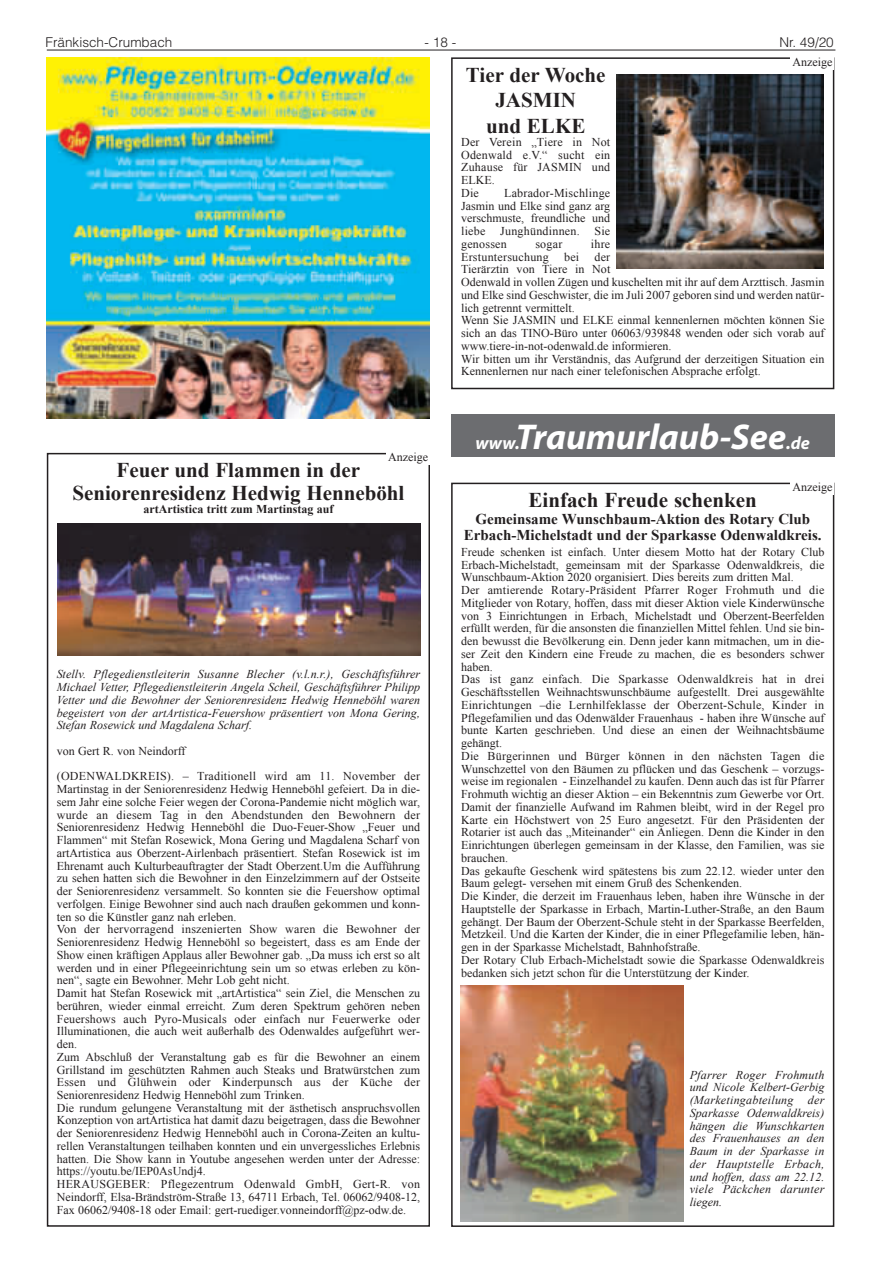
<style>
.page{position:relative;width:881px;height:1263px;background:#fff}
.page>*{position:absolute;margin:0;border:0;box-sizing:border-box;transform-origin:0 0}
.t1{font:italic 700 36px "Myriad Pro";color:#fff}
.t2{font:700 21px/25.5px "Times New Roman";color:#231f20;text-align:center}
.t3{font:700 15px/16.5px "Times New Roman";color:#231f20;text-align:center}
.t4{font:300 13.5px "Helvetica LT";color:#231f20}
.t5{font:12px/12.8px "Times New Roman";color:#231f20}
.t6{font:italic 12px/12.8px "Times New Roman";color:#231f20;text-align:justify}
.t7{font:12px/12.8px "Times New Roman";letter-spacing:.02em;color:#231f20}
.t8{font:700 12px "Times New Roman";color:#231f20}
.s1{font-size:18px}
</style>
<div class="page">
<hr style="left:47px;top:50px;width:788px;height:1px;background:#231f20">
<div style="left:47px;top:453px;width:382px;height:774px;border:2px solid #231f20"></div>
<div style="left:386px;top:453px;width:43px;height:12px;background:#fff"></div>
<img style="left:58px;top:524px;width:362px;height:131px">
<img style="left:47px;top:57px;width:382px;height:362px">
<div style="left:451px;top:483px;width:382px;height:744px;border:2px solid #231f20"></div>
<div style="left:790px;top:483px;width:43px;height:12px;background:#fff"></div>
<img style="left:460px;top:985px;width:223px;height:237px">
<div style="left:451px;top:57px;width:382px;height:332px;border:2px solid #231f20"></div>
<div style="left:790px;top:57px;width:43px;height:13px;background:#fff"></div>
<img style="left:616px;top:74px;width:206px;height:195px">
<div style="left:451px;top:415px;width:382px;height:42px;background:#6c6d70"></div>
<p class="t4" style="left:45px;top:34px;width:128px">Fränkisch-Crumbach</p>
<p class="t4" style="left:424px;top:34px;width:33px">- 18 -</p>
<p class="t4" style="left:779px;top:34px;width:56px">Nr. 49/20</p>
<p class="t5" style="left:792px;top:55px;width:41px">Anzeige</p>
<h2 class="t2" style="left:465px;top:62px;width:141px">Tier der Woche<br>JASMIN<br>und ELKE</h2>
<p class="t7" style="left:461px;top:135px;width:151px">Der Verein „Tiere in Not<br>Odenwald e.V.“ sucht ein<br>Zuhause für JASMIN und<br>ELKE.<br>Die</p>
<p class="t5" style="left:461px;top:186px;width:151px;text-align:justify;text-indent:43px">Labrador-Mischlinge Jasmin und Elke sind ganz arg verschmuste, freundliche und liebe Junghündinnen. Sie genossen</p>
<p class="t5" style="left:535px;top:237px;width:28px">sogar</p>
<p class="t5" style="left:590px;top:237px;width:21px">ihre</p>
<p class="t7" style="left:461px;top:250px;width:89px">Erstuntersuchung</p>
<p class="t5" style="left:564px;top:250px;width:17px">bei</p>
<p class="t5" style="left:461px;top:250px;width:364px;text-indent:133px">der<br>Tierärztin von Tiere in Not<br>Odenwald in vollen Zügen und kuschelten mit ihr auf dem Arzttisch. Jasmin und Elke sind Geschwister, die im Juli 2007 geboren sind und werden natür&shy;lich getrennt vermittelt.<br>Wenn Sie JASMIN und ELKE einmal kennenlernen möchten können Sie sich an das TINO-Büro unter 06063/939848 wenden oder sich vorab auf www.tiere-in-not-odenwald.de informieren.<br>Wir bitten um ihr Verständnis, das Aufgrund der derzeitigen Situation ein Kennenlernen nur nach einer telefonischen Absprache erfolgt.</p>
<p class="t5" style="left:388px;top:451px;width:41px">Anzeige</p>
<h2 class="t2" style="left:72px;top:459px;width:333px;line-height:22.5px">Feuer und Flammen in der<br>Seniorenresidenz Hedwig Henneböhl</h2>
<p class="t8" style="left:143px;top:500px;width:191px">artArtistica tritt zum Martinstag auf</p>
<p class="t6" style="left:57px;top:668px;width:365px">Stellv. Pflegedienstleiterin Susanne Blecher (v.l.n.r.), Geschäftsführer Michael Vetter, Pflegedienstleiterin Angela Scheil, Geschäftsführer Philipp Vetter und die Bewohner der Seniorenresidenz Hedwig Henneböhl waren begeistert von der artArtistica-Feuershow präsentiert von Mona Gering, Stefan Rosewick und Magdalena Scharf.</p>
<p class="t7" style="left:57px;top:738px;width:364px;line-height:25.5px">von Gert R. von Neindorff<br>(ODENWALDKREIS). – Traditionell wird am 11. November der</p>
<p class="t5" style="left:57px;top:782px;width:365px">Martinstag in der Seniorenresidenz Hedwig Henneböhl gefeiert. Da in die&shy;sem Jahr eine solche Feier wegen der Corona-Pandemie nicht möglich war, wurde an diesem Tag in den Abendstunden den Bewohnern der Seniorenresidenz Hedwig Henneböhl die Duo-Feuer-Show „Feuer und Flammen“ mit Stefan Rosewick, Mona Gering und Magdalena Scharf von artArtistica aus Oberzent-Airlenbach präsentiert. Stefan Rosewick ist im Ehrenamt auch Kulturbeauftragter der Stadt Oberzent.Um die Aufführung zu sehen hatten sich die Bewohner in den Einzelzimmern auf der Ostseite der Seniorenresidenz versammelt. So konnten sie die Feuershow optimal verfolgen. Einige Bewohner sind auch nach draußen gekommen und konn&shy;ten so die Künstler ganz nah erleben.<br>Von der hervorragend inszenierten Show waren die Bewohner der Seniorenresidenz Hedwig Henneböhl so begeistert, dass es am Ende der Show einen kräftigen Applaus aller Bewohner gab. „Da muss ich erst so alt werden und in einer Pflegeeinrichtung sein um so etwas erleben zu kön&shy;nen“, sagte ein Bewohner. Mehr Lob geht nicht.<br>Damit hat Stefan Rosewick mit „artArtistica“ sein Ziel, die Menschen zu berühren, wieder einmal erreicht. Zum deren Spektrum gehören neben Feuershows auch Pyro-Musicals oder einfach nur Feuerwerke oder Illuminationen, die auch weit außerhalb des Odenwaldes aufgeführt wer&shy;den.<br>Zum Abschluß der Veranstaltung gab es für die Bewohner an einem Grillstand im geschützten Rahmen auch Steaks und Bratwürstchen zum Essen und Glühwein oder Kinderpunsch aus der Küche der Seniorenresidenz Hedwig Henneböhl zum Trinken.<br>Die rundum gelungene Veranstaltung mit der ästhetisch anspruchsvollen Konzeption von artArtistica hat damit dazu beigetragen, dass die Bewohner der Seniorenresidenz Hedwig Henneböhl auch in Corona-Zeiten an kultu&shy;rellen Veranstaltungen teilhaben konnten und ein unvergessliches Erlebnis hatten. Die Show kann in Youtube angesehen werden unter der Adresse: https://youtu.be/IEP0AsUndj4.<br>HERAUSGEBER: Pflegezentrum Odenwald GmbH, Gert-R. von Neindorff, Elsa-Brändström-Straße 13, 64711 Erbach, Tel. 06062/9408-12, Fax 06062/9408-18 oder Email: gert-ruediger.vonneindorff@pz-odw.de.</p>
<h1 class="t1" style="left:475px;top:413px;width:336px"><span class="s1">www.</span>Traumurlaub-See<span class="s1">.de</span></h1>
<p class="t5" style="left:792px;top:480px;width:41px">Anzeige</p>
<h2 class="t2" style="left:528px;top:487px;width:230px">Einfach Freude schenken</h2>
<p class="t3" style="left:463px;top:510px;width:359px">Gemeinsame Wunschbaum-Aktion des Rotary Club<br>Erbach-Michelstadt und der Sparkasse Odenwaldkreis.</p>
<p class="t5" style="left:461px;top:545px;width:364px">Freude schenken ist einfach. Unter diesem Motto hat der Rotary Club Erbach-Michelstadt, gemeinsam mit der Sparkasse Odenwaldkreis, die Wunschbaum-Aktion 2020 organisiert. Dies bereits zum dritten Mal.<br>Der amtierende Rotary-Präsident Pfarrer Roger Frohmuth und die Mitglieder von Rotary, hoffen, dass mit dieser Aktion viele Kinderwünsche von 3 Einrichtungen in Erbach, Michelstadt und Oberzent-Beerfelden erfüllt werden, für die ansonsten die finanziellen Mittel fehlen. Und sie bin&shy;den bewusst die Bevölkerung ein. Denn jeder kann mitmachen, um in die&shy;ser Zeit den Kindern eine Freude zu machen, die es besonders schwer haben.<br>Das ist ganz einfach. Die Sparkasse Odenwaldkreis hat in drei Geschäftsstellen Weihnachtswunschbäume aufgestellt. Drei ausgewählte Einrichtungen –die Lernhilfeklasse der Oberzent-Schule, Kinder in Pflegefamilien und das Odenwälder Frauenhaus - haben ihre Wünsche auf bunte Karten geschrieben. Und diese an einen der Weihnachtsbäume gehängt.<br>Die Bürgerinnen und Bürger können in den nächsten Tagen die Wunschzettel von den Bäumen zu pflücken und das Geschenk – vorzugs&shy;weise im regionalen - Einzelhandel zu kaufen. Denn auch das ist für Pfarrer Frohmuth wichtig an dieser Aktion – ein Bekenntnis zum Gewerbe vor Ort.<br>Damit der finanzielle Aufwand im Rahmen bleibt, wird in der Regel pro Karte ein Höchstwert von 25 Euro angesetzt. Für den Präsidenten der Rotarier ist auch das „Miteinander“ ein Anliegen. Denn die Kinder in den Einrichtungen überlegen gemeinsam in der Klasse, den Familien, was sie brauchen.<br>Das gekaufte Geschenk wird spätestens bis zum 22.12. wieder unter den Baum gelegt- versehen mit einem Gruß des Schenkenden.<br>Die Kinder, die derzeit im Frauenhaus leben, haben ihre Wünsche in der Hauptstelle der Sparkasse in Erbach, Martin-Luther-Straße, an den Baum gehängt. Der Baum der Oberzent-Schule steht in der Sparkasse Beerfelden, Metzkeil. Und die Karten der Kinder, die in einer Pflegefamilie leben, hän&shy;gen in der Sparkasse Michelstadt, Bahnhofstraße.<br>Der Rotary Club Erbach-Michelstadt sowie die Sparkasse Odenwaldkreis bedanken sich jetzt schon für die Unterstützung der Kinder.</p>
<p class="t6" style="left:689px;top:1068px;width:136px">Pfarrer Roger Frohmuth und Nicole Kelbert-Gerbig (Marketingabteilung der Sparkasse Odenwaldkreis) hängen die Wunschkarten des Frauenhauses an den Baum in der Sparkasse in der Hauptstelle Erbach, und hoffen, dass am 22.12. viele Päckchen darunter liegen.</p>
</div>
